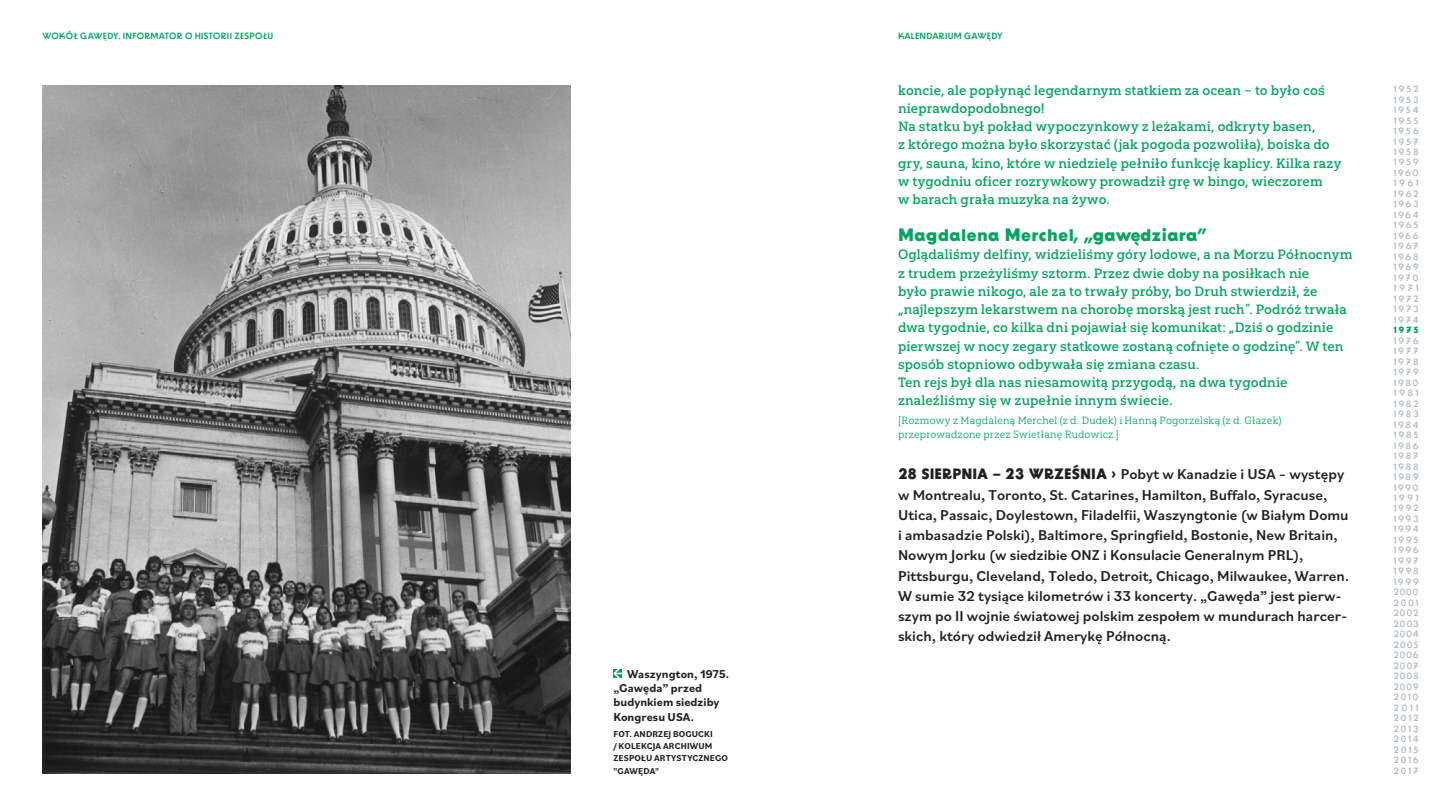
<style>
.page{position:relative;width:1440px;height:810px;background:#fff}
.page>*{position:absolute;margin:0;border:0;box-sizing:border-box;transform-origin:0 0}
.t1{font:700 18px "BD Supper";letter-spacing:.005em;color:#00a65d}
.t2{font:500 15px/20.2px "Bilo";color:#231f20}
.t3{font:13.5px/18.3px "Yorkten Slab Nor Med";letter-spacing:.01em;color:#00a65d}
.t4{font:700 12px/14.2px "Bilo";letter-spacing:.005em;color:#231f20}
.t5{font:10.5px/14.1px "Yorkten Slab Nor Boo";letter-spacing:.02em;color:#00a65d}
.t6{font:9px/10.5px "BD Supper";letter-spacing:.175em;color:#b1b9bf;text-align:justify}
.t7{font:700 9px/12.1px "Bilo";letter-spacing:.015em;color:#231f20}
.t8{font:9px "BD Supper";letter-spacing:.025em;color:#00a65d}
.t9{font:700 9px "BD Supper";color:#00a65d}
.s1{font-family:"BD Supper";font-weight:700}
</style>
<div class="page">
<img style="left:43px;top:85px;width:528px;height:689px">
<svg style="left:613px;top:669px;width:9px;height:9px"></svg>
<p class="t8" style="left:43px;top:31px;width:232px">WOKÓŁ GAWĘDY. INFORMATOR O HISTORII ZESPOŁU</p>
<p class="t8" style="left:898px;top:31px;width:106px">KALENDARIUM GAWĘDY</p>
<p class="t4" style="left:613px;top:666px;width:117px;text-indent:14px">Waszyngton, 1975. „Gawęda” przed budynkiem siedziby<br>Kongresu USA.</p>
<p class="t7" style="left:613px;top:728px;width:116px">FOT. ANDRZEJ BOGUCKI<br>/ KOLEKCJA ARCHIWUM<br>ZESPOŁU ARTYSTYCZNEGO "GAWĘDA"</p>
<p class="t3" style="left:898px;top:81px;width:445px">koncie, ale popłynąć legendarnym statkiem za ocean – to było coś nieprawdopodobnego!<br>Na statku był pokład wypoczynkowy z leżakami, odkryty basen,<br>z którego można było skorzystać (jak pogoda pozwoliła), boiska do gry, sauna, kino, które w niedzielę pełniło funkcję kaplicy. Kilka razy w tygodniu oficer rozrywkowy prowadził grę w bingo, wieczorem<br>w barach grała muzyka na żywo.</p>
<h1 class="t1" style="left:898px;top:224px;width:311px">Magdalena Merchel, „gawędziara”</h1>
<p class="t3" style="left:898px;top:246px;width:456px">Oglądaliśmy delfiny, widzieliśmy góry lodowe, a na Morzu Północnym z trudem przeżyliśmy sztorm. Przez dwie doby na posiłkach nie<br>było prawie nikogo, ale za to trwały próby, bo Druh stwierdził, że „najlepszym lekarstwem na chorobę morską jest ruch”. Podróż trwała dwa tygodnie, co kilka dni pojawiał się komunikat: „Dziś o godzinie pierwszej w nocy zegary statkowe zostaną cofnięte o godzinę”. W ten sposób stopniowo odbywała się zmiana czasu.<br>Ten rejs był dla nas niesamowitą przygodą, na dwa tygodnie znaleźliśmy się w zupełnie innym świecie.</p>
<p class="t5" style="left:898px;top:413px;width:385px">[Rozmowy z Magdaleną Merchel (z d. Dudek) i Hanną Pogorzelską (z d. Głazek) przeprowadzone przez Swietłanę Rudowicz.]</p>
<p class="t2" style="left:898px;top:464px;width:452px"><span class="s1">28 SIERPNIA – 23 WRZEŚNIA &gt;</span> Pobyt w Kanadzie i USA – występy w Montrealu, Toronto, St. Catarines, Hamilton, Buffalo, Syracuse, Utica, Passaic, Doylestown, Filadelfii, Waszyngtonie (w Białym Domu i ambasadzie Polski), Baltimore, Springfield, Bostonie, New Britain, Nowym Jorku (w siedzibie ONZ i Konsulacie Generalnym PRL), Pittsburgu, Cleveland, Toledo, Detroit, Chicago, Milwaukee, Warren.<br>W sumie 32 tysiące kilometrów i 33 koncerty. „Gawęda” jest pierw&shy;szym po II wojnie światowej polskim zespołem w mundurach harcer&shy;skich, który odwiedził Amerykę Północną.</p>
<p class="t6" style="left:1393px;top:84px;width:27px">1952<br>1953<br>1954<br>1955<br>1956<br>1957<br>1958<br>1959<br>1960<br>1961<br>1962<br>1963<br>1964<br>1965<br>1966<br>1967<br>1968<br>1969<br>1970<br>1971<br>1972<br>1973<br>1974</p>
<p class="t9" style="left:1393px;top:325px;width:27px">1975</p>
<p class="t6" style="left:1393px;top:336px;width:27px">1976<br>1977<br>1978<br>1979<br>1980<br>1981<br>1982<br>1983<br>1984<br>1985<br>1986<br>1987<br>1988<br>1989<br>1990<br>1991<br>1992<br>1993<br>1994<br>1995<br>1996<br>1997<br>1998<br>1999<br>2000<br>2001<br>2002<br>2003<br>2004<br>2005<br>2006<br>2007<br>2008<br>2009<br>2010<br>2011<br>2012<br>2013<br>2014<br>2015<br>2016<br>2017</p>
</div>
